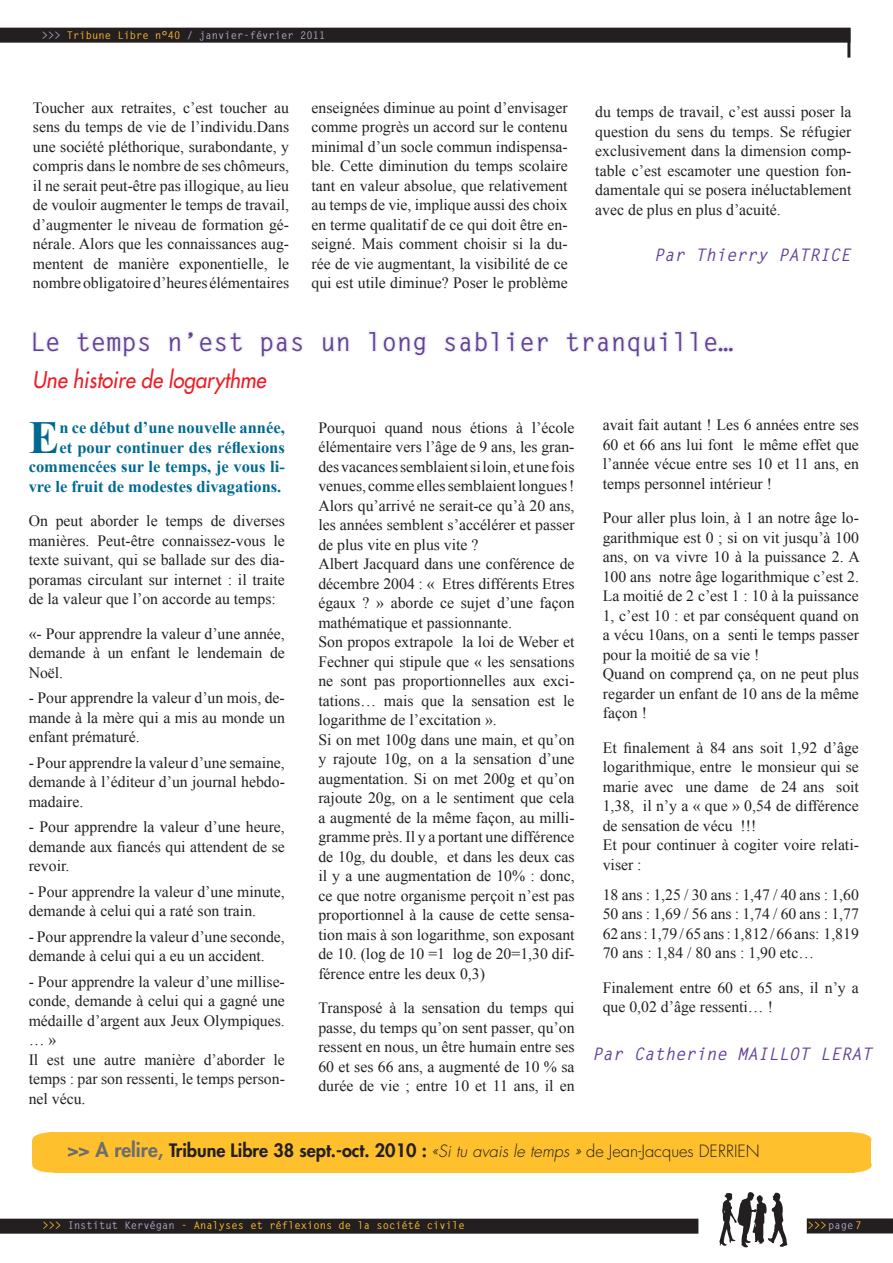
<style>
.page{position:relative;width:893px;height:1263px;background:#fff}
.page>*{position:absolute;margin:0;border:0;box-sizing:border-box;transform-origin:0 0}
.t1{font:700 45.9px "Times New Roman";color:#006991}
.t2{font:700 25.5px "Letter Gothic Std";color:#644099}
.t3{font:italic 22.5px "Futura";color:#ee1c27;scale:.91 1}
.t4{font:800 18px "Futura";color:#231f20}
.t5{font:italic 700 17.25px "Letter Gothic Std";color:#644099}
.t6{font:700 16.5px/19.5px "Times New Roman";color:#006991;text-align:right}
.t7{font:15.75px/19.5px "Times New Roman";color:#231f20;text-align:justify}
.t8{font:700 10.5px "Letter Gothic Std";color:#fec12d}
.t9{font:700 10.5px "Letter Gothic Std";color:#afa8c6}
.s1{color:#fcb728}
.s2{font-size:19.5px;color:#6c6d70}
.s3{font-weight:300;font-style:italic;font-size:16.5px}
.s4{font-weight:300;font-size:16.5px}
.s5{color:#afa8c6}
</style>
<div class="page">
<div style="left:0;top:1219px;width:698px;height:15px;background:#231f20"></div>
<div style="left:807px;top:1218px;width:86px;height:15px;background:#231f20"></div>
<svg style="left:719px;top:1192px;width:68px;height:56px"></svg>
<hr style="left:847px;top:28px;width:3px;height:30px;background:#231f20">
<div style="left:0;top:28px;width:850px;height:15px;background:#231f20"></div>
<svg style="left:32px;top:331px;width:28px;height:21px"></svg>
<svg style="left:77px;top:332px;width:73px;height:25px"></svg>
<svg style="left:168px;top:331px;width:76px;height:21px"></svg>
<svg style="left:260px;top:335px;width:43px;height:22px"></svg>
<svg style="left:322px;top:335px;width:27px;height:17px"></svg>
<svg style="left:368px;top:330px;width:59px;height:26px"></svg>
<svg style="left:444px;top:330px;width:105px;height:22px"></svg>
<svg style="left:566px;top:330px;width:168px;height:27px"></svg>
<div style="left:32px;top:1132px;width:38px;height:15px;background:#fec12d;border-radius:50%"></div>
<div style="left:32px;top:1158px;width:38px;height:14px;background:#fec12d;border-radius:50%"></div>
<div style="left:834px;top:1158px;width:38px;height:14px;background:#fec12d;border-radius:50%"></div>
<div style="left:834px;top:1132px;width:37px;height:15px;background:#fec12d;border-radius:50%"></div>
<div style="left:53px;top:1162px;width:801px;height:10px;background:#fec12d"></div>
<div style="left:32px;top:1140px;width:39px;height:24px;background:#fec12d"></div>
<div style="left:50px;top:1132px;width:803px;height:10px;background:#fec12d"></div>
<div style="left:833px;top:1141px;width:38px;height:24px;background:#fec12d"></div>
<div style="left:67px;top:1142px;width:792px;height:22px;background:#fec12d"></div>
<p class="t9" style="left:42px;top:29px;width:285px">&gt;&gt;&gt; <span class="s1">Tribune Libre n°40</span> / janvier-février 2011</p>
<p class="t7" style="left:33px;top:98px;width:258px">Toucher aux retraites, c’est toucher au sens du temps de vie de l’individu.Dans une société pléthorique, surabondante, y compris dans le nombre de ses chômeurs, il ne serait peut-être pas illogique, au lieu de vouloir augmenter le temps de travail, d’augmenter le niveau de formation gé&shy;nérale. Alors que les connaissances aug&shy;mentent de manière exponentielle, le nombre obligatoire d’heures élémentaires</p>
<p class="t7" style="left:311px;top:98px;width:258px">enseignées diminue au point d’envisager comme progrès un accord sur le contenu minimal d’un socle commun indispensa&shy;ble. Cette diminution du temps scolaire tant en valeur absolue, que relativement au temps de vie, implique aussi des choix en terme qualitatif de ce qui doit être en&shy;seigné. Mais comment choisir si la du&shy;rée de vie augmentant, la visibilité de ce qui est utile diminue? Poser le problème</p>
<p class="t7" style="left:595px;top:102px;width:258px">du temps de travail, c’est aussi poser la question du sens du temps. Se réfugier exclusivement dans la dimension comp&shy;table c’est escamoter une question fon&shy;damentale qui se posera inéluctablement avec de plus en plus d’acuité.</p>
<p class="t5" style="left:654px;top:244px;width:198px">Par Thierry PATRICE</p>
<h2 class="t2" style="left:30px;top:326px;width:705px">Le temps n’est pas un long sablier tranquille…</h2>
<h3 class="t3" style="left:33px;top:365px;width:258px">Une histoire de logarythme</h3>
<h1 class="t1" style="left:29px;top:406px;width:32px">E</h1>
<p class="t7" style="left:603px;top:415px;width:258px">avait fait autant ! Les 6 années entre ses 60 et 66 ans lui font le même effet que l’année vécue entre ses 10 et 11 ans, en temps personnel intérieur !</p>
<p class="t7" style="left:603px;top:508px;width:259px;text-align:left">Pour aller plus loin, à 1 an notre âge lo&shy;garithmique est 0 ; si on vit jusqu’à 100 ans, on va vivre 10 à la puissance 2. A 100 ans notre âge logarithmique c’est 2.<br>La moitié de 2 c’est 1 : 10 à la puissance 1, c’est 10 : et par conséquent quand on a vécu 10ans, on a senti le temps passer pour la moitié de sa vie !<br>Quand on comprend ça, on ne peut plus regarder un enfant de 10 ans de la même façon !</p>
<p class="t7" style="left:603px;top:738px;width:258px;text-align:left">Et finalement à 84 ans soit 1,92 d’âge logarithmique, entre le monsieur qui se marie avec une dame de 24 ans soit<br>1,38, il n’y a « que » 0,54 de différence de sensation de vécu !!!<br>Et pour continuer à cogiter voire relati&shy;viser :</p>
<p class="t7" style="left:603px;top:885px;width:258px">18 ans : 1,25 / 30 ans : 1,47 / 40 ans : 1,60<br>50 ans : 1,69 / 56 ans : 1,74 / 60 ans : 1,77<br>62 ans : 1,79 / 65 ans : 1,812 / 66 ans: 1,819<br>70 ans : 1,84 / 80 ans : 1,90 etc…</p>
<p class="t7" style="left:603px;top:978px;width:258px">Finalement entre 60 et 65 ans, il n’y a que 0,02 d’âge ressenti… !</p>
<p class="t5" style="left:592px;top:1043px;width:281px">Par Catherine MAILLOT LERAT</p>
<p class="t6" style="left:29px;top:418px;width:258px">n ce début d’une nouvelle année,<br>et pour continuer des réflexions commencées sur le temps, je vous li&shy;vre le fruit de modestes divagations.</p>
<p class="t7" style="left:29px;top:511px;width:258px">On peut aborder le temps de diverses manières. Peut-être connaissez-vous le texte suivant, qui se ballade sur des dia&shy;poramas circulant sur internet : il traite de la valeur que l’on accorde au temps:</p>
<p class="t7" style="left:29px;top:623px;width:258px">«- Pour apprendre la valeur d’une année, demande à un enfant le lendemain de Noël.</p>
<p class="t7" style="left:29px;top:688px;width:258px">- Pour apprendre la valeur d’un mois, de&shy;mande à la mère qui a mis au monde un enfant prématuré.</p>
<p class="t7" style="left:29px;top:752px;width:258px">- Pour apprendre la valeur d’une semaine, demande à l’éditeur d’un journal hebdo&shy;madaire.</p>
<p class="t7" style="left:29px;top:817px;width:258px">- Pour apprendre la valeur d’une heure, demande aux fiancés qui attendent de se revoir.</p>
<p class="t7" style="left:29px;top:881px;width:258px">- Pour apprendre la valeur d’une minute, demande à celui qui a raté son train.</p>
<p class="t7" style="left:29px;top:926px;width:258px">- Pour apprendre la valeur d’une seconde, demande à celui qui a eu un accident.</p>
<p class="t7" style="left:29px;top:971px;width:258px;text-align:left">- Pour apprendre la valeur d’une millise&shy;conde, demande à celui qui a gagné une médaille d’argent aux Jeux Olympiques. … »<br>Il est une autre manière d’aborder le temps : par son ressenti, le temps person&shy;nel vécu.</p>
<p class="t7" style="left:318px;top:418px;width:258px;text-align:left">Pourquoi quand nous étions à l’école élémentaire vers l’âge de 9 ans, les gran&shy;des vacances semblaient si loin, et une fois venues, comme elles semblaient longues !<br>Alors qu’arrivé ne serait-ce qu’à 20 ans, les années semblent s’accélérer et passer de plus vite en plus vite ?<br>Albert Jacquard dans une conférence de décembre 2004 : « Etres différents Etres égaux ? » aborde ce sujet d’une façon mathématique et passionnante.<br>Son propos extrapole la loi de Weber et Fechner qui stipule que « les sensations ne sont pas proportionnelles aux exci&shy;tations… mais que la sensation est le logarithme de l’excitation ».<br>Si on met 100g dans une main, et qu’on y rajoute 10g, on a la sensation d’une augmentation. Si on met 200g et qu’on rajoute 20g, on a le sentiment que cela a augmenté de la même façon, au milli&shy;gramme près. Il y a portant une différence de 10g, du double, et dans les deux cas il y a une augmentation de 10% : donc, ce que notre organisme perçoit n’est pas proportionnel à la cause de cette sensa&shy;tion mais à son logarithme, son exposant de 10. (log de 10 =1 log de 20=1,30 dif&shy;férence entre les deux 0,3)</p>
<p class="t7" style="left:318px;top:998px;width:258px">Transposé à la sensation du temps qui passe, du temps qu’on sent passer, qu’on ressent en nous, un être humain entre ses 60 et ses 66 ans, a augmenté de 10 % sa durée de vie ; entre 10 et 11 ans, il en</p>
<p class="t4" style="left:67px;top:1139px;width:694px"><span class="s2">&gt;&gt; A relire,</span> Tribune Libre 38 sept.-oct. 2010 : <span class="s3">«Si tu avais le temps »</span> <span class="s4">de Jean-Jacques DERRIEN</span></p>
<p class="t8" style="left:43px;top:1219px;width:424px">&gt;&gt;&gt; <span class="s5">Institut Kervégan</span> - Analyses et réflexions de la société civile</p>
<p class="t8" style="left:808px;top:1219px;width:55px">&gt;&gt;&gt;<span class="s5">page</span> 7</p>
</div>
